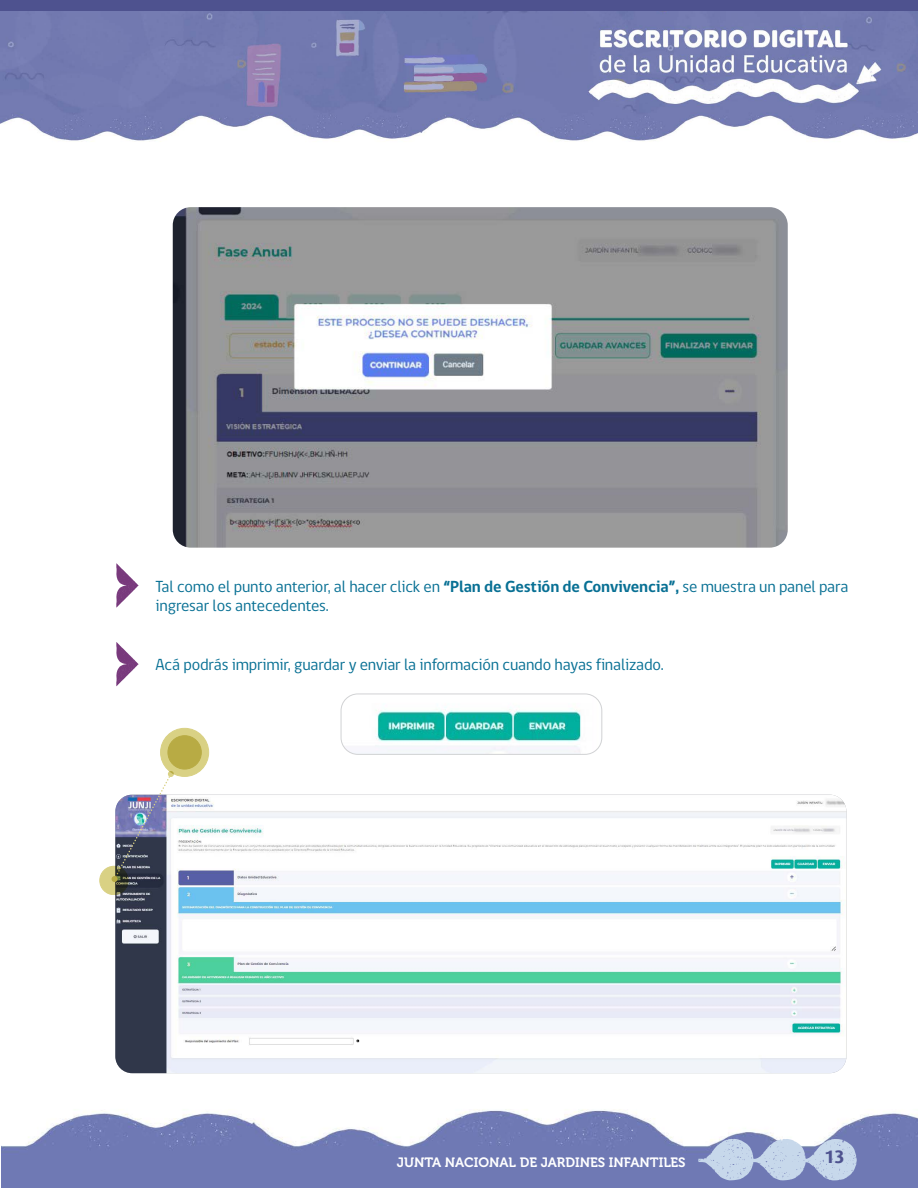
<style>
.page{position:relative;width:918px;height:1188px;background:#fff}
.page>*{position:absolute;margin:0;border:0;box-sizing:border-box;transform-origin:0 0}
.t1{font:700 18px "Dax";color:#4e528f}
.t2{font:16.5px/19.8px "gob CL";letter-spacing:-.01em;color:#087094}
.t3{font:13.5px "Museo 700";color:#fff}
.s1{font-weight:700}
</style>
<div class="page">
<img style="left:1px;top:1109px;width:917px;height:79px">
<svg style="left:698px;top:1139px;width:159px;height:41px"></svg>
<img style="left:0;top:11px;width:918px;height:130px">
<div style="left:0;top:0;width:918px;height:11px;background:#4e528f"></div>
<svg style="left:116px;top:563px;width:23px;height:45px"></svg>
<svg style="left:116px;top:642px;width:23px;height:44px"></svg>
<img style="left:341px;top:694px;width:261px;height:59px">
<div style="left:341px;top:694px;width:261px;height:61px;border:1px solid #d1d2d4;border-radius:17px"></div>
<img style="left:173px;top:207px;width:615px;height:341px">
<img style="left:115px;top:795px;width:731px;height:278px">
<img style="left:114px;top:771px;width:60px;height:109px">
<svg style="left:100px;top:866px;width:28px;height:29px"></svg>
<div style="left:100px;top:866px;width:28px;height:29px;border:1px solid #d9d184;border-radius:50%"></div>
<div style="left:161px;top:728px;width:48px;height:48px;background:#d9d184;border-radius:50%"></div>
<div style="left:160px;top:728px;width:49px;height:49px;border:1px solid #d9d184;border-radius:50%"></div>
<div style="left:168px;top:736px;width:33px;height:33px;background:#b8ab44;border-radius:50%"></div>
<div style="left:168px;top:736px;width:33px;height:33px;border:1px solid #d9d184;border-radius:50%"></div>
<p class="t2" style="left:156px;top:577px;width:694px">Tal como el punto anterior, al hacer click en <span class="s1">“Plan de Gestión de Convivencia”,</span> se muestra un panel para ingresar los antecedentes.</p>
<p class="t2" style="left:156px;top:655px;width:510px">Acá podrás imprimir, guardar y enviar la información cuando hayas finalizado.</p>
<p class="t3" style="left:397px;top:1155px;width:290px">JUNTA NACIONAL DE JARDINES INFANTILES</p>
<p class="t1" style="left:824px;top:1147px;width:22px">13</p>
</div>
